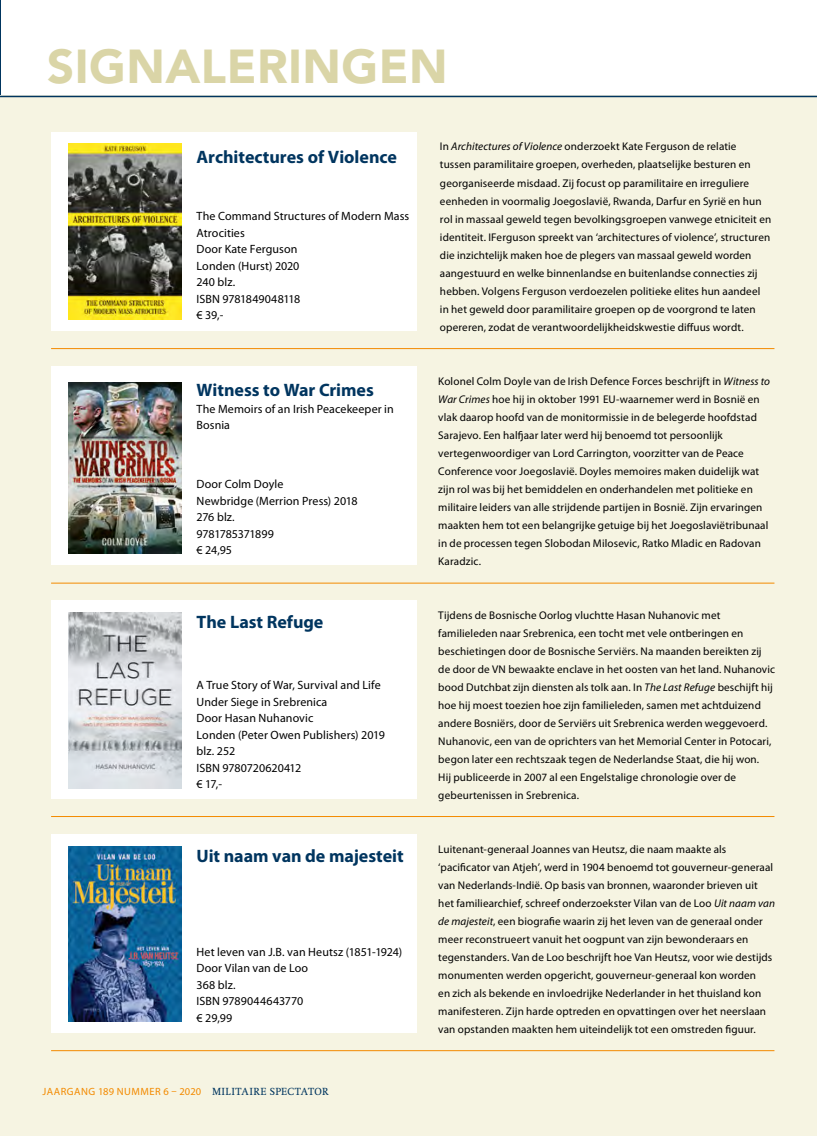
<style>
.page{position:relative;width:817px;height:1136px;background:#fff}
.page>*{position:absolute;margin:0;border:0;box-sizing:border-box;transform-origin:0 0}
.t1{font:900 47.25px "Avenir LT Std";letter-spacing:.01em;color:#dad5a7}
.t2{font:700 18px "Myriad Pro";letter-spacing:-.005em;color:#00355f}
.t3{font:12px/16.5px "Myriad Pro";letter-spacing:.005em;color:#000}
.t4{font:11.1px/18px "Myriad Pro";letter-spacing:.01em;color:#000}
.t5{font:10.5px "Myriad Pro";letter-spacing:.045em;color:#f38a00}
.s1{font-family:"Swift LT Std";color:#00355f}
.s2{font-style:italic}
</style>
<div class="page">
<div style="left:0;top:96px;width:816px;height:1039px;background:#f6f4e2"></div>
<div style="left:51px;top:834px;width:366px;height:198px;background:#fff"></div>
<div style="left:51px;top:600px;width:366px;height:198px;background:#fff"></div>
<div style="left:51px;top:366px;width:366px;height:198px;background:#fff"></div>
<hr style="left:0;top:96px;width:816px;height:1px;background:#00355f">
<hr style="left:51px;top:1050px;width:723px;height:1px;background:#f38a00">
<hr style="left:51px;top:816px;width:723px;height:1px;background:#f38a00">
<hr style="left:51px;top:582px;width:723px;height:1px;background:#f38a00">
<div style="left:51px;top:132px;width:366px;height:198px;background:#fff"></div>
<img style="left:68px;top:612px;width:113px;height:176px">
<img style="left:68px;top:382px;width:113px;height:171px">
<img style="left:68px;top:144px;width:113px;height:175px">
<img style="left:68px;top:846px;width:113px;height:175px">
<hr style="left:51px;top:348px;width:723px;height:1px;background:#f38a00">
<h1 class="t1" style="left:47px;top:38px;width:401px">SIGNALERINGEN</h1>
<h2 class="t2" style="left:196px;top:145px;width:202px">Architectures of Violence</h2>
<p class="t3" style="left:196px;top:208px;width:214px">The Command Structures of Modern Mass<br>Atrocities<br>Door Kate Ferguson<br>Londen (Hurst) 2020<br>240 blz.<br>ISBN 9781849048118<br>€ 39,-</p>
<h2 class="t2" style="left:196px;top:378px;width:179px">Witness to War Crimes</h2>
<p class="t3" style="left:196px;top:400px;width:199px">The Memoirs of an Irish Peacekeeper in<br>Bosnia</p>
<p class="t3" style="left:196px;top:475px;width:162px">Door Colm Doyle<br>Newbridge (Merrion Press) 2018<br>276 blz.<br>9781785371899<br>€ 24,95</p>
<h2 class="t2" style="left:196px;top:610px;width:128px">The Last Refuge</h2>
<p class="t3" style="left:196px;top:676px;width:190px">A True Story of War, Survival and Life<br>Under Siege in Srebrenica<br>Door Hasan Nuhanovic<br>Londen (Peter Owen Publishers) 2019 blz. 252<br>ISBN 9780720620412<br>€ 17,-</p>
<h2 class="t2" style="left:196px;top:844px;width:208px">Uit naam van de majesteit</h2>
<p class="t3" style="left:196px;top:942px;width:207px">Het leven van J.B. van Heutsz (1851-1924)<br>Door Vilan van de Loo<br>368 blz.<br>ISBN 9789044643770<br>€ 29,99</p>
<p class="t5" style="left:43px;top:1084px;width:287px">JAARGANG 189 NUMMER 6 – 2020 <span class="s1">MILITAIRE SPECTATOR</span></p>
<p class="t4" style="left:440px;top:137px;width:333px">In <span class="s2">Architectures of Violence</span> onderzoekt Kate Ferguson de relatie<br>tussen paramilitaire groepen, overheden, plaatselijke besturen en georganiseerde misdaad. Zij focust op paramilitaire en irreguliere eenheden in voormalig Joegoslavië, Rwanda, Darfur en Syrië en hun rol in massaal geweld tegen bevolkingsgroepen vanwege etniciteit en identiteit. IFerguson spreekt van ‘architectures of violence’, structuren die inzichtelijk maken hoe de plegers van massaal geweld worden aangestuurd en welke binnenlandse en buitenlandse connecties zij hebben. Volgens Ferguson verdoezelen politieke elites hun aandeel in het geweld door paramilitaire groepen op de voorgrond te laten opereren, zodat de verantwoordelijkheidskwestie diffuus wordt.</p>
<p class="t4" style="left:438px;top:371px;width:333px">Kolonel Colm Doyle van de Irish Defence Forces beschrijft in <span class="s2">Witness to War Crimes</span> hoe hij in oktober 1991 EU-waarnemer werd in Bosnië en vlak daarop hoofd van de monitormissie in de belegerde hoofdstad Sarajevo. Een halfjaar later werd hij benoemd tot persoonlijk vertegenwoordiger van Lord Carrington, voorzitter van de Peace Conference voor Joegoslavië. Doyles memoires maken duidelijk wat zijn rol was bij het bemiddelen en onderhandelen met politieke en militaire leiders van alle strijdende partijen in Bosnië. Zijn ervaringen maakten hem tot een belangrijke getuige bij het Joegoslaviëtribunaal in de processen tegen Slobodan Milosevic, Ratko Mladic en Radovan Karadzic.</p>
<p class="t4" style="left:438px;top:605px;width:338px">Tijdens de Bosnische Oorlog vluchtte Hasan Nuhanovic met familieleden naar Srebrenica, een tocht met vele ontberingen en beschietingen door de Bosnische Serviërs. Na maanden bereikten zij de door de VN bewaakte enclave in het oosten van het land. Nuhanovic bood Dutchbat zijn diensten als tolk aan. In <span class="s2">The Last Refuge</span> beschijft hij hoe hij moest toezien hoe zijn familieleden, samen met achtduizend andere Bosniërs, door de Serviërs uit Srebrenica werden weggevoerd.<br>Nuhanovic, een van de oprichters van het Memorial Center in Potocari, begon later een rechtszaak tegen de Nederlandse Staat, die hij won.<br>Hij publiceerde in 2007 al een Engelstalige chronologie over de gebeurtenissen in Srebrenica.</p>
<p class="t4" style="left:438px;top:839px;width:338px">Luitenant-generaal Joannes van Heutsz, die naam maakte als ‘pacificator van Atjeh’, werd in 1904 benoemd tot gouverneur-generaal van Nederlands-Indië. Op basis van bronnen, waaronder brieven uit het familiearchief, schreef onderzoekster Vilan van de Loo <span class="s2">Uit naam van de majesteit</span>, een biografie waarin zij het leven van de generaal onder meer reconstrueert vanuit het oogpunt van zijn bewonderaars en tegenstanders. Van de Loo beschrijft hoe Van Heutsz, voor wie destijds monumenten werden opgericht, gouverneur-generaal kon worden<br>en zich als bekende en invloedrijke Nederlander in het thuisland kon manifesteren. Zijn harde optreden en opvattingen over het neerslaan van opstanden maakten hem uiteindelijk tot een omstreden figuur.</p>
</div>
